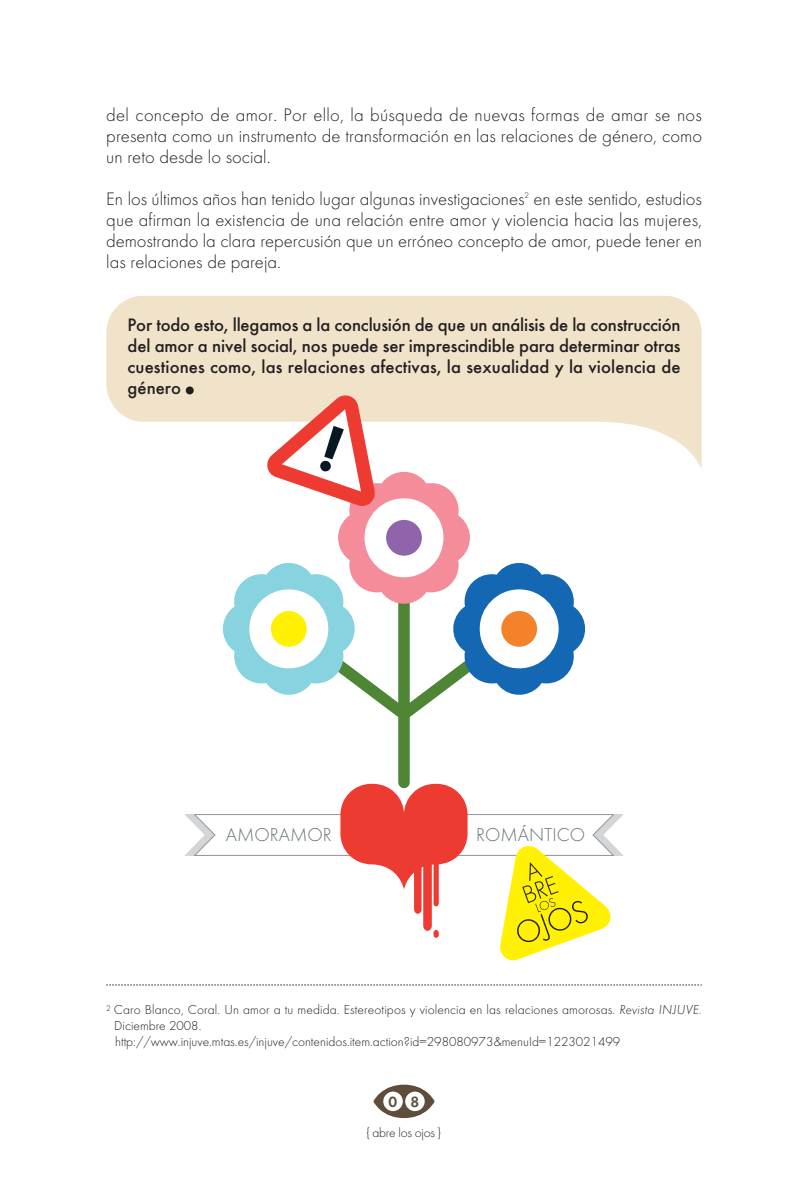
<style>
.page{position:relative;width:808px;height:1191px;background:#fff}
.page>*{position:absolute;margin:0;border:0;box-sizing:border-box;transform-origin:0 0}
.t1{font:300 19.35px "Futura T";color:#677379}
.t2{font:300 18.75px/21px "Futura T";letter-spacing:-.005em;color:#231f20;text-align:justify}
.t3{font:500 18.75px/21px "Futura T";letter-spacing:.005em;color:#231f20;text-align:justify}
.t4{font:600 15.45px "Futura T";color:#5f4c3b}
.t5{font:300 13.5px/15.8px "Futura T";color:#231f20}
.t6{font:300 13.5px "Futura T";letter-spacing:-.02em;color:#231f20}
.t7{font:300 8.4px "Futura T";color:#231f20}
.s1{font-style:italic}
</style>
<div class="page">
<svg style="left:106px;top:296px;width:596px;height:173px;background:#f2e6d1"></svg>
<svg style="left:373px;top:1084px;width:62px;height:34px"></svg>
<div style="left:383px;top:1091px;width:20px;height:20px;background:#fff;border-radius:50%"></div>
<div style="left:405px;top:1091px;width:20px;height:20px;background:#fff;border-radius:50%"></div>
<svg style="left:106px;top:984px;width:596px;height:1px"></svg>
<div style="left:186px;top:386px;width:8px;height:8px;background:#231f20;border-radius:50%"></div>
<div style="left:398px;top:548px;width:12px;height:240px;background:#4e8635;border-radius:6px"></div>
<svg style="left:220px;top:395px;width:368px;height:326px"></svg>
<svg style="left:184px;top:784px;width:440px;height:176px"></svg>
<p class="t2" style="left:106px;top:106px;width:597px">del concepto de amor. Por ello, la búsqueda de nuevas formas de amar se nos presenta como un instrumento de transformación en las relaciones de género, como un reto desde lo social.</p>
<p class="t2" style="left:106px;top:190px;width:420px">En los últimos años han tenido lugar algunas investigaciones</p>
<p class="t7" style="left:524px;top:192px;width:6px">2</p>
<p class="t2" style="left:106px;top:190px;width:597px;text-indent:427px">en este sentido, estudios que afirman la existencia de una relación entre amor y violencia hacia las mujeres, demostrando la clara repercusión que un erróneo concepto de amor, puede tener en las relaciones de pareja.</p>
<p class="t3" style="left:128px;top:316px;width:554px">Por todo esto, llegamos a la conclusión de que un análisis de la construcción del amor a nivel social, nos puede ser imprescindible para determinar otras cuestiones como, las relaciones afectivas, la sexualidad y la violencia de género</p>
<p class="t1" style="left:226px;top:827px;width:108px">AMORAMOR</p>
<p class="t1" style="left:476px;top:827px;width:110px">ROMÁNTICO</p>
<p class="t5" style="left:114px;top:1003px;width:589px;text-indent:-8px"><sup>2</sup> Caro Blanco, Coral. Un amor a tu medida. Estereotipos y violencia en las relaciones amorosas. <span class="s1">Revista INJUVE.<br></span>Diciembre 2008. http://www.injuve.mtas.es/injuve/contenidos.item.action?id=298080973&amp;menuId=1223021499</p>
<p class="t4" style="left:389px;top:1095px;width:32px">0 8</p>
<p class="t6" style="left:366px;top:1127px;width:76px">{ abre los ojos }</p>
</div>
